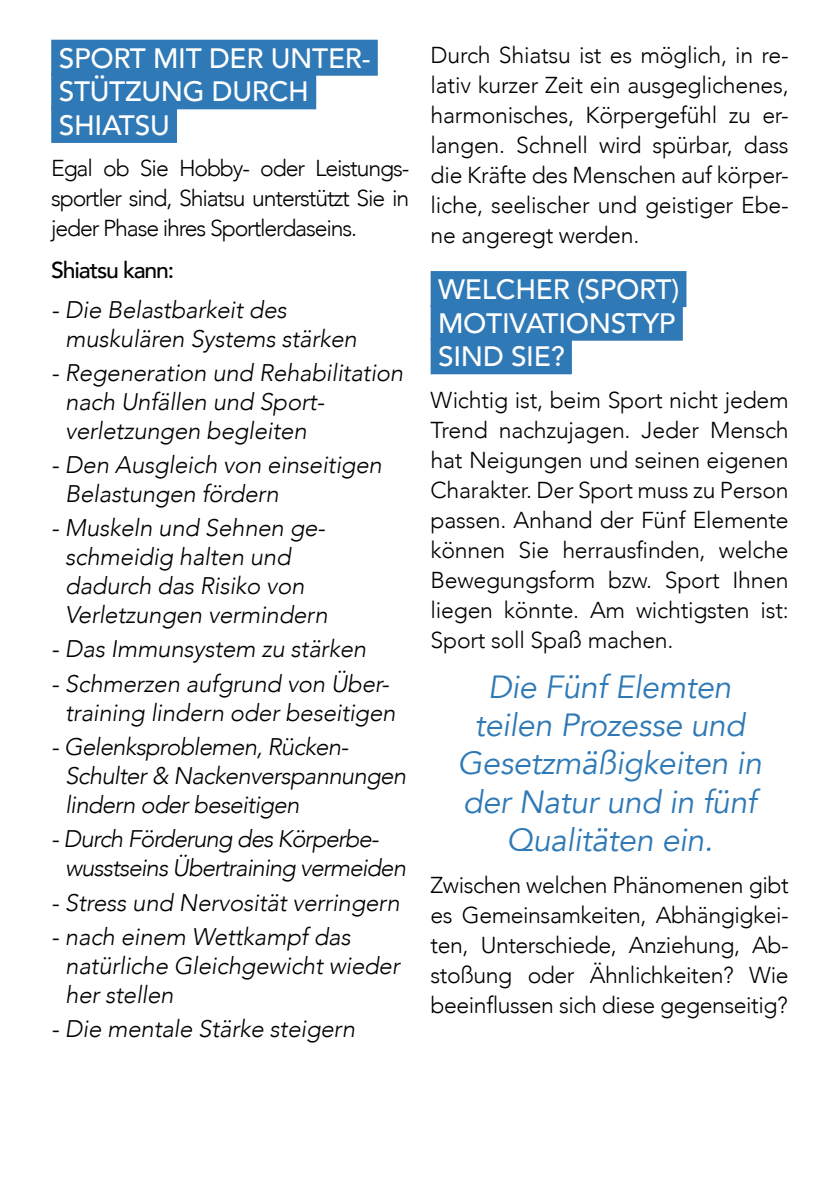
<style>
.page{position:relative;width:840px;height:1191px;background:#fff}
.page>*{position:absolute;margin:0;border:0;box-sizing:border-box;transform-origin:0 0}
.t1{font:italic 32px/38.4px "Avenir";letter-spacing:-.01em;color:#2e79b6;text-align:center}
.t2{font:500 28px/33.6px "Avenir";letter-spacing:-.01em;color:#fff}
.t3{font:italic 300 24px/28.8px "Avenir";letter-spacing:-.01em;color:#000}
.t4{font:italic 300 24px/28.8px "Avenir";letter-spacing:-.03em;color:#000}
.t5{font:italic 300 24px/28.8px "Avenir";letter-spacing:-.04em;color:#000}
.t6{font:300 23px/30px "Avenir";letter-spacing:-.02em;color:#000;text-align:justify}
.t7{font:500 23px "Avenir";letter-spacing:-.05em;color:#000}
</style>
<div class="page">
<div style="left:51px;top:40px;width:326px;height:36px;background:#2e79b6"></div>
<div style="left:51px;top:73px;width:265px;height:36px;background:#2e79b6"></div>
<div style="left:51px;top:107px;width:126px;height:36px;background:#2e79b6"></div>
<div style="left:430px;top:271px;width:256px;height:36px;background:#2e79b6"></div>
<div style="left:430px;top:305px;width:252px;height:36px;background:#2e79b6"></div>
<div style="left:430px;top:338px;width:141px;height:36px;background:#2e79b6"></div>
<p class="t2" style="left:59px;top:44px;width:313px">SPORT MIT DER UNTER-<br>STÜTZUNG DURCH<br>SHIATSU</p>
<p class="t6" style="left:51px;top:153px;width:359px">Egal ob Sie Hobby- oder Leistungs&shy;sportler sind, Shiatsu unterstützt Sie in jeder Phase ihres Sportlerdaseins.</p>
<p class="t7" style="left:51px;top:260px;width:124px">Shiatsu kann:</p>
<p class="t3" style="left:65px;top:296px;width:293px;text-indent:-14px">- Die Belastbarkeit des muskulären Systems stärken</p>
<p class="t3" style="left:65px;top:359px;width:339px;text-indent:-14px">- Regeneration und Rehabilitation nach Unfällen und Sport&shy;verletzungen begleiten</p>
<p class="t3" style="left:65px;top:451px;width:318px;text-indent:-14px">- Den Ausgleich von einseitigen<br>Belastungen fördern</p>
<p class="t3" style="left:65px;top:514px;width:264px;text-indent:-14px">- Muskeln und Sehnen ge&shy;schmeidig halten und dadurch das Risiko von<br>Verletzungen vermindern</p>
<p class="t3" style="left:51px;top:635px;width:316px">- Das Immunsystem zu stärken</p>
<p class="t3" style="left:51px;top:669px;width:345px;text-align:center">- Schmerzen aufgrund von Über&shy;training lindern oder beseitigen</p>
<p class="t4" style="left:65px;top:733px;width:342px;text-indent:-14px">- Gelenksproblemen, Rücken-<br>Schulter &amp; Nackenverspannungen lindern oder beseitigen</p>
<p class="t5" style="left:65px;top:825px;width:342px;text-indent:-14px">- Durch Förderung des Körperbe&shy;wusstseins Übertraining vermeiden</p>
<p class="t3" style="left:51px;top:888px;width:350px">- Stress und Nervosität verringern</p>
<p class="t3" style="left:65px;top:922px;width:336px;text-indent:-14px">- nach einem Wettkampf das natürliche Gleichgewicht wieder her stellen</p>
<p class="t3" style="left:51px;top:1015px;width:305px">- Die mentale Stärke steigern</p>
<p class="t6" style="left:430px;top:40px;width:359px">Durch Shiatsu ist es möglich, in re&shy;lativ kurzer Zeit ein ausgeglichenes, harmonisches, Körpergefühl zu er&shy;langen. Schnell wird spürbar, dass die Kräfte des Menschen auf körper&shy;liche, seelischer und geistiger Ebe&shy;ne angeregt werden.</p>
<p class="t2" style="left:438px;top:275px;width:242px">WELCHER (SPORT)<br>MOTIVATIONSTYP<br>SIND SIE?</p>
<p class="t6" style="left:430px;top:385px;width:359px">Wichtig ist, beim Sport nicht jedem Trend nachzujagen. Jeder Mensch hat Neigungen und seinen eigenen Charakter. Der Sport muss zu Person passen. Anhand der Fünf Elemente können Sie herrausfinden, welche Bewegungsform bzw. Sport Ihnen liegen könnte. Am wichtigsten ist:<br>Sport soll Spaß machen.</p>
<h1 class="t1" style="left:457px;top:670px;width:305px">Die Fünf Elemten teilen Prozesse und<br>Gesetzmäßigkeiten in der Natur und in fünf<br>Qualitäten ein.</h1>
<p class="t6" style="left:430px;top:869px;width:359px">Zwischen welchen Phänomenen gibt es Gemeinsamkeiten, Abhängigkei&shy;ten, Unterschiede, Anziehung, Ab&shy;stoßung oder Ähnlichkeiten? Wie beeinflussen sich diese gegenseitig?</p>
</div>
